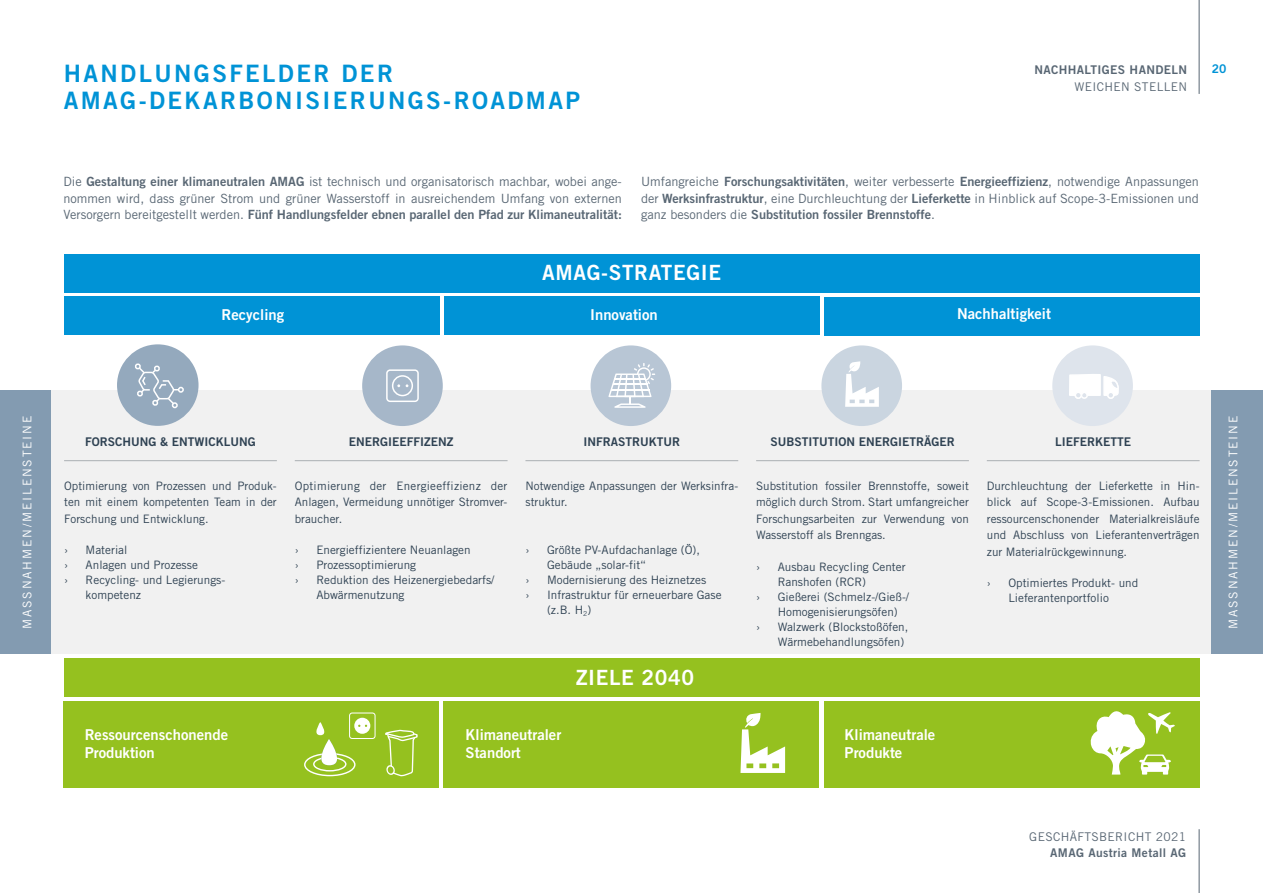
<style>
.page{position:relative;width:1263px;height:893px;background:#fff}
.page>*{position:absolute;margin:0;border:0;box-sizing:border-box;transform-origin:0 0}
.t1{font:24px/27px "Trade Gothic Bold Two";letter-spacing:.1em;color:#0093d6}
.t2{font:21px "Trade Gothic Bold Two";letter-spacing:.03em;color:#fff}
.t3{font:15px/18px "Trade Gothic Bold Two";color:#fff}
.t4{font:12.75px/16.5px "Trade Gothic";color:#596774}
.t5{font:12.75px "Trade Gothic Bold Two";color:#596774}
.t6{font:12px "Trade Gothic Bold Two";color:#2f4253}
.t7{font:12px "Trade Gothic";letter-spacing:.15em;color:#fff}
.t8{font:12px "Trade Gothic Bold Two";letter-spacing:.03em;color:#596774}
.t9{font:12px "Trade Gothic";letter-spacing:.03em;color:#596774}
.t10{font:12px "Trade Gothic Bold Two";color:#0093d6}
.t11{font:11.7px/16.5px "Trade Gothic";color:#2f4253}
.s1{font-family:"Trade Gothic Bold Two"}
.s2{font-family:"Trade Gothic"}
</style>
<div class="page">
<div style="left:0;top:390px;width:1263px;height:264px;background:#f1f1f1"></div>
<hr style="left:64px;top:460px;width:213px;height:1px;background:#abafb3">
<hr style="left:295px;top:460px;width:213px;height:1px;background:#abafb3">
<hr style="left:525px;top:460px;width:213px;height:1px;background:#abafb3">
<hr style="left:756px;top:460px;width:213px;height:1px;background:#abafb3">
<hr style="left:987px;top:460px;width:212px;height:1px;background:#abafb3">
<div style="left:64px;top:659px;width:1135px;height:38px;background:#95c11f"></div>
<div style="left:0;top:390px;width:51px;height:264px;background:#839bb1"></div>
<div style="left:1212px;top:390px;width:51px;height:264px;background:#839bb1"></div>
<div style="left:64px;top:254px;width:1135px;height:39px;background:#0093d6"></div>
<div style="left:64px;top:297px;width:376px;height:38px;background:#0093d6"></div>
<div style="left:824px;top:297px;width:375px;height:38px;background:#0093d6"></div>
<div style="left:444px;top:297px;width:375px;height:38px;background:#0093d6"></div>
<div style="left:444px;top:701px;width:375px;height:87px;background:#95c11f"></div>
<svg style="left:740px;top:713px;width:45px;height:60px"></svg>
<div style="left:824px;top:701px;width:375px;height:87px;background:#95c11f"></div>
<svg style="left:1090px;top:711px;width:85px;height:64px"></svg>
<div style="left:63px;top:701px;width:376px;height:87px;background:#95c11f"></div>
<div style="left:313px;top:757px;width:33px;height:14px;border:1px solid #fff;border-radius:50%"></div>
<div style="left:304px;top:753px;width:51px;height:23px;border:1px solid #fff;border-radius:50%"></div>
<svg style="left:311px;top:722px;width:36px;height:43px"></svg>
<div style="left:349px;top:712px;width:27px;height:27px;border:1px solid #fff;border-radius:3px"></div>
<svg style="left:354px;top:718px;width:16px;height:16px"></svg>
<svg style="left:385px;top:729px;width:33px;height:48px"></svg>
<div style="left:117px;top:344px;width:82px;height:82px;background:#94a9bd;border-radius:50%"></div>
<div style="left:362px;top:345px;width:81px;height:81px;background:#a6b7c9;border-radius:50%"></div>
<div style="left:590px;top:345px;width:81px;height:81px;background:#b8c6d5;border-radius:50%"></div>
<div style="left:821px;top:345px;width:81px;height:81px;background:#cad5e0;border-radius:50%"></div>
<div style="left:1052px;top:345px;width:81px;height:81px;background:#dee4ec;border-radius:50%"></div>
<div style="left:386px;top:369px;width:33px;height:33px;border:2px solid #fff;border-radius:3px"></div>
<div style="left:392px;top:375px;width:21px;height:21px;border:2px solid #fff;border-radius:50%"></div>
<svg style="left:845px;top:361px;width:34px;height:46px"></svg>
<svg style="left:1069px;top:374px;width:50px;height:25px"></svg>
<div style="left:1107px;top:392px;width:7px;height:7px;border:2px solid #fff;border-radius:50%"></div>
<svg style="left:608px;top:363px;width:47px;height:45px"></svg>
<svg style="left:135px;top:363px;width:49px;height:45px"></svg>
<hr style="left:1199px;top:0;width:1px;height:94px;background:#596774">
<hr style="left:1199px;top:829px;width:1px;height:64px;background:#596774">
<h1 class="t1" style="left:64px;top:60px;width:518px">HANDLUNGSFELDER DER<br>AMAG-DEKARBONISIERUNGS-ROADMAP</h1>
<p class="t8" style="left:1034px;top:62px;width:154px">NACHHALTIGES HANDELN</p>
<p class="t9" style="left:1074px;top:79px;width:114px">WEICHEN STELLEN</p>
<p class="t10" style="left:1212px;top:61px;width:16px">20</p>
<p class="t4" style="left:63px;top:173px;width:560px">Die <span class="s1">Gestaltung einer klimaneutralen AMAG</span> ist technisch und organisatorisch machbar, wobei ange&shy;nommen wird, dass grüner Strom und grüner Wasserstoff in ausreichendem Umfang von externen</p>
<p class="t5" style="left:63px;top:207px;width:560px"><span class="s2">Versorgern bereitgestellt werden.</span> Fünf Handlungsfelder ebnen parallel den Pfad zur Klimaneutralität:</p>
<p class="t4" style="left:641px;top:173px;width:559px">Umfangreiche <span class="s1">Forschungsaktivitäten</span>, weiter verbesserte <span class="s1">Energieeffizienz</span>, notwendige Anpassungen der <span class="s1">Werksinfrastruktur</span>, eine Durchleuchtung der <span class="s1">Lieferkette</span> in Hinblick auf Scope-3-Emissionen und</p>
<p class="t5" style="left:641px;top:207px;width:295px"><span class="s2">ganz besonders die</span> Substitution fossiler Brennstoffe<span class="s2">.</span></p>
<h2 class="t2" style="left:542px;top:260px;width:180px">AMAG-STRATEGIE</h2>
<p class="t3" style="left:221px;top:306px;width:64px">Recycling</p>
<p class="t3" style="left:590px;top:306px;width:69px">Innovation</p>
<p class="t3" style="left:957px;top:304px;width:96px">Nachhaltigkeit</p>
<p class="t7" style="left:20px;top:629px;width:215px;rotate:-90deg">MASSNAHMEN/MEILENSTEINE</p>
<p class="t7" style="left:1226px;top:629px;width:215px;rotate:-90deg">MASSNAHMEN/MEILENSTEINE</p>
<p class="t6" style="left:770px;top:434px;width:186px">SUBSTITUTION ENERGIETRÄGER</p>
<p class="t11" style="left:756px;top:477px;width:214px;text-align:justify">Substitution fossiler Brennstoffe, soweit möglich durch Strom. Start umfangreicher Forschungsarbeiten zur Verwendung von Wasserstoff als Brenngas.</p>
<p class="t11" style="left:756px;top:558px;width:5px">›</p>
<p class="t11" style="left:778px;top:559px;width:129px;line-height:15px">Ausbau Recycling Center<br>Ranshofen (RCR)</p>
<p class="t11" style="left:756px;top:588px;width:5px">›</p>
<p class="t11" style="left:778px;top:589px;width:133px;line-height:15px">Gießerei (Schmelz-/Gieß-/<br>Homogenisierungsöfen)</p>
<p class="t11" style="left:756px;top:618px;width:5px">›</p>
<p class="t11" style="left:778px;top:619px;width:132px;line-height:15px">Walzwerk (Blockstoßöfen,<br>Wärmebehandlungsöfen)</p>
<p class="t6" style="left:85px;top:434px;width:172px">FORSCHUNG &amp; ENTWICKLUNG</p>
<p class="t11" style="left:64px;top:477px;width:214px;text-align:justify">Optimierung von Prozessen und Produk&shy;ten mit einem kompetenten Team in der Forschung und Entwicklung.</p>
<p class="t11" style="left:64px;top:541px;width:5px">›</p>
<p class="t11" style="left:86px;top:541px;width:43px">Material</p>
<p class="t11" style="left:64px;top:556px;width:5px">›</p>
<p class="t11" style="left:86px;top:556px;width:114px">Anlagen und Prozesse</p>
<p class="t11" style="left:64px;top:571px;width:5px">›</p>
<p class="t11" style="left:86px;top:572px;width:141px;line-height:15px">Recycling- und Legierungs&shy;kompetenz</p>
<p class="t6" style="left:349px;top:434px;width:106px">ENERGIEEFFIZENZ</p>
<p class="t11" style="left:295px;top:477px;width:214px;text-align:justify">Optimierung der Energieeffizienz der Anlagen, Vermeidung unnötiger Stromver&shy;braucher.</p>
<p class="t11" style="left:295px;top:541px;width:5px">›</p>
<p class="t11" style="left:316px;top:541px;width:156px">Energieffizientere Neuanlagen</p>
<p class="t11" style="left:295px;top:556px;width:5px">›</p>
<p class="t11" style="left:316px;top:556px;width:101px">Prozessoptimierung</p>
<p class="t11" style="left:295px;top:571px;width:5px">›</p>
<p class="t11" style="left:316px;top:572px;width:180px;line-height:15px">Reduktion des Heizenergiebedarfs/<br>Abwärmenutzung</p>
<p class="t6" style="left:583px;top:434px;width:98px">INFRASTRUKTUR</p>
<p class="t11" style="left:525px;top:477px;width:214px">Notwendige Anpassungen der Werksinfra&shy;struktur.</p>
<p class="t6" style="left:1055px;top:434px;width:78px">LIEFERKETTE</p>
<p class="t11" style="left:987px;top:477px;width:214px;text-align:justify">Durchleuchtung der Lieferkette in Hin&shy;blick auf Scope-3-Emissionen. Aufbau ressourcenschonender Materialkreisläufe und Abschluss von Lieferantenverträgen zur Materialrückgewinnung.</p>
<p class="t11" style="left:987px;top:574px;width:5px">›</p>
<p class="t11" style="left:1008px;top:575px;width:131px;line-height:15px">Optimiertes Produkt- und<br>Lieferantenportfolio</p>
<p class="t11" style="left:525px;top:541px;width:5px">›</p>
<p class="t11" style="left:547px;top:542px;width:155px;line-height:15px">Größte PV-Aufdachanlage (Ö),<br>Gebäude „solar-fit“</p>
<p class="t11" style="left:525px;top:571px;width:5px">›</p>
<p class="t11" style="left:547px;top:571px;width:161px">Modernisierung des Heiznetzes</p>
<p class="t11" style="left:525px;top:586px;width:5px">›</p>
<p class="t11" style="left:547px;top:587px;width:176px;line-height:15px">Infrastruktur für erneuerbare Gase (z.B. H<sub>2</sub>)</p>
<p class="t3" style="left:85px;top:725px;width:145px">Ressourcenschonende<br>Produktion</p>
<h2 class="t2" style="left:576px;top:664px;width:120px">ZIELE 2040</h2>
<p class="t3" style="left:466px;top:725px;width:97px">Klimaneutraler<br>Standort</p>
<p class="t3" style="left:845px;top:725px;width:92px">Klimaneutrale<br>Produkte</p>
<p class="t9" style="left:1029px;top:830px;width:158px">GESCHÄFTSBERICHT 2021</p>
<p class="t8" style="left:1050px;top:845px;width:137px">AMAG Austria Metall AG</p>
</div>
